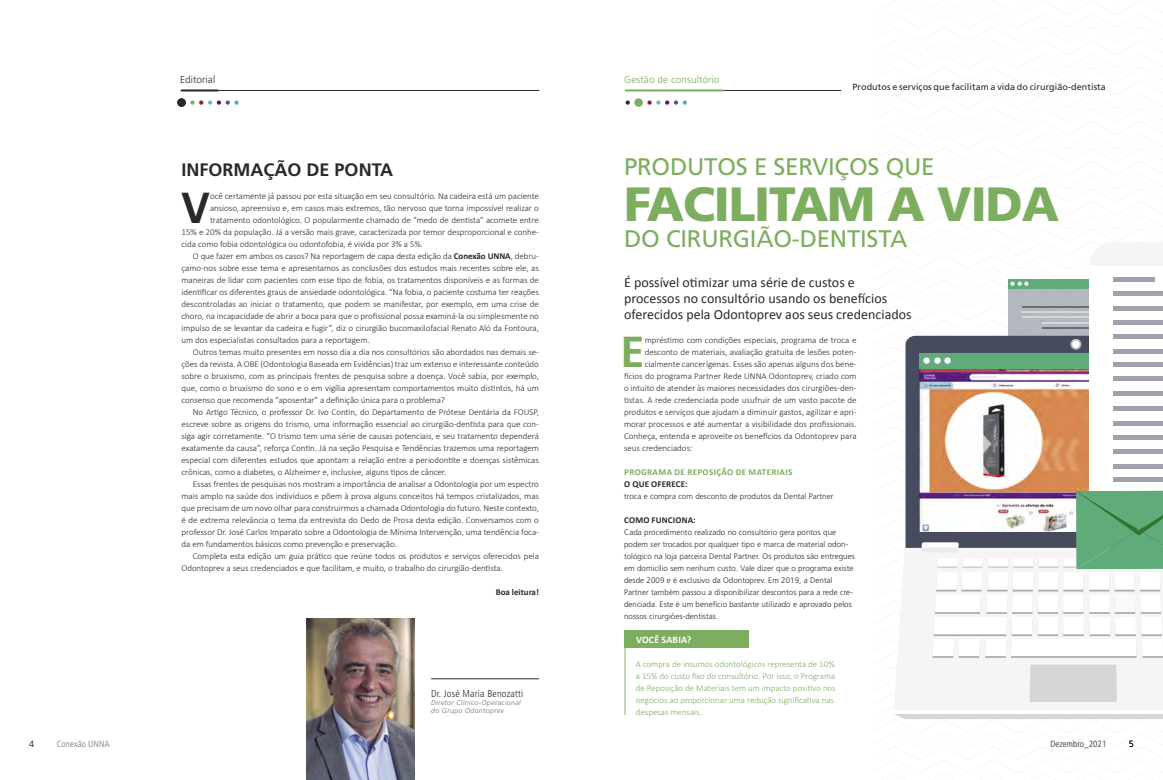
<style>
.page{position:relative;width:1163px;height:780px;background:#fff}
.page>*{position:absolute;margin:0;border:0;box-sizing:border-box;transform-origin:0 0}
.t1{font:900 48px "Frutiger LT Std";letter-spacing:-.025em;color:#7dad5e}
.t2{font:700 43.4px "Frutiger LT Std";color:#7dad5e}
.t3{font:700 43.4px "Frutiger LT Std";color:#292929}
.t4{font:24px "Frutiger LT Std";letter-spacing:-.01em;color:#7dad5e}
.t5{font:700 18px "Frutiger LT Std";color:#292929}
.t6{font:14px/16px "Calibri";color:#292929}
.t7{font:300 condensed 10px "Frutiger LT Std";letter-spacing:.02em;color:#292929}
.t8{font:300 10px "Frutiger LT Std";letter-spacing:.01em;color:#7dad5e}
.t9{font:700 10px "Calibri";letter-spacing:.02em;color:#fff}
.t10{font:300 10px "Frutiger LT Std";letter-spacing:.01em;color:#292929}
.t11{font:300 9px "Calibri";letter-spacing:-.005em;color:#292929}
.t12{font:300 9px/12px "Calibri";color:#7dad5e}
.t13{font:9px "Frutiger LT Std";letter-spacing:.01em;color:#292929}
.t14{font:700 9px "Calibri";letter-spacing:.04em;color:#7dad5e}
.t15{font:700 9px "Calibri";letter-spacing:.02em;color:#292929}
.t16{font:300 condensed 9px "Frutiger LT Std";letter-spacing:.01em;color:#6f6f6f}
.t17{font:700 9px "Calibri";letter-spacing:-.005em;color:#292929}
.t18{font:300 9px "Frutiger LT Std";color:#000}
.t19{font:300 8px/12px "Frutiger LT Std";letter-spacing:.01em;color:#292929}
.t20{font:italic 300 7px/8px "Frutiger LT Std";letter-spacing:.05em;color:#6f6f6f}
.s1{font-weight:700}
</style>
<div class="page">
<img style="left:306px;top:619px;width:108px;height:161px">
<hr style="left:431px;top:678px;width:108px;height:1px;background:#292929">
<div style="left:624px;top:631px;width:125px;height:17px;background:#7dad5e"></div>
<hr style="left:624px;top:631px;width:1px;height:84px;background:#7dad5e">
<hr style="left:625px;top:90px;width:215px;height:1px;background:#292929">
<hr style="left:625px;top:89px;width:98px;height:2px;background:#7dad5e">
<div style="left:634px;top:98px;width:8px;height:9px;background:#7dad5e;border-radius:50%"></div>
<svg style="left:625px;top:100px;width:4px;height:5px"></svg>
<svg style="left:647px;top:100px;width:39px;height:5px"></svg>
<svg style="left:894px;top:277px;width:269px;height:443px"></svg>
<hr style="left:181px;top:90px;width:358px;height:1px;background:#292929">
<hr style="left:181px;top:89px;width:37px;height:2px;background:#292929">
<div style="left:177px;top:98px;width:9px;height:9px;background:#292929;border-radius:50%"></div>
<svg style="left:190px;top:100px;width:48px;height:5px"></svg>
<p class="t10" style="left:180px;top:74px;width:37px">Editorial</p>
<h3 class="t5" style="left:181px;top:159px;width:213px">INFORMAÇÃO DE PONTA</h3>
<h2 class="t3" style="left:181px;top:182px;width:30px">V</h2>
<p class="t11" style="left:210px;top:190px;width:330px">ocê certamente já passou por esta situação em seu consultório. Na cadeira está um paciente</p>
<p class="t11" style="left:210px;top:202px;width:330px">ansioso, apreensivo e, em casos mais extremos, tão nervoso que torna impossível realizar o</p>
<p class="t11" style="left:210px;top:214px;width:330px">tratamento odontológico. O popularmente chamado de "medo de dentista" acomete entre</p>
<p class="t11" style="left:181px;top:226px;width:359px">15% e 20% da população. Já a versão mais grave, caracterizada por temor desproporcional e conhe-</p>
<p class="t11" style="left:181px;top:238px;width:243px">cida como fobia odontológica ou odontofobia, é vivida por 3% a 5%.</p>
<p class="t11" style="left:193px;top:250px;width:347px">O que fazer em ambos os casos? Na reportagem de capa desta edição da <span class="s1">Conexão UNNA</span>, debru-</p>
<p class="t11" style="left:181px;top:262px;width:359px">çamo-nos sobre esse tema e apresentamos as conclusões dos estudos mais recentes sobre ele, as</p>
<p class="t11" style="left:181px;top:274px;width:359px">maneiras de lidar com pacientes com esse tipo de fobia, os tratamentos disponíveis e as formas de</p>
<p class="t11" style="left:181px;top:286px;width:359px">identificar os diferentes graus de ansiedade odontológica. “Na fobia, o paciente costuma ter reações</p>
<p class="t11" style="left:181px;top:298px;width:359px">descontroladas ao iniciar o tratamento, que podem se manifestar, por exemplo, em uma crise de</p>
<p class="t11" style="left:181px;top:310px;width:359px">choro, na incapacidade de abrir a boca para que o profissional possa examiná-la ou simplesmente no</p>
<p class="t11" style="left:181px;top:322px;width:359px">impulso de se levantar da cadeira e fugir”, diz o cirurgião bucomaxilofacial Renato Aló da Fontoura,</p>
<p class="t11" style="left:181px;top:334px;width:189px">um dos especialistas consultados para a reportagem.</p>
<p class="t11" style="left:193px;top:346px;width:347px">Outros temas muito presentes em nosso dia a dia nos consultórios são abordados nas demais se-</p>
<p class="t11" style="left:181px;top:358px;width:359px">ções da revista. A OBE (Odontologia Baseada em Evidências) traz um extenso e interessante conteúdo</p>
<p class="t11" style="left:181px;top:370px;width:359px">sobre o bruxismo, com as principais frentes de pesquisa sobre a doença. Você sabia, por exemplo,</p>
<p class="t11" style="left:181px;top:382px;width:359px">que, como o bruxismo do sono e o em vigília apresentam comportamentos muito distintos, há um</p>
<p class="t11" style="left:181px;top:394px;width:265px">consenso que recomenda "aposentar" a definição única para o problema?</p>
<p class="t11" style="left:193px;top:406px;width:347px">No Artigo Técnico, o professor Dr. Ivo Contin, do Departamento de Prótese Dentária da FOUSP,</p>
<p class="t11" style="left:181px;top:418px;width:359px">escreve sobre as origens do trismo, uma informação essencial ao cirurgião-dentista para que con-</p>
<p class="t11" style="left:181px;top:430px;width:359px">siga agir corretamente. “O trismo tem uma série de causas potenciais, e seu tratamento dependerá</p>
<p class="t11" style="left:181px;top:442px;width:359px">exatamente da causa”, reforça Contin. Já na seção Pesquisa e Tendências trazemos uma reportagem</p>
<p class="t11" style="left:181px;top:454px;width:359px">especial com diferentes estudos que apontam a relação entre a periodontite e doenças sistêmicas</p>
<p class="t11" style="left:181px;top:466px;width:266px">crônicas, como a diabetes, o Alzheimer e, inclusive, alguns tipos de câncer.</p>
<p class="t11" style="left:193px;top:478px;width:347px">Essas frentes de pesquisas nos mostram a importância de analisar a Odontologia por um espectro</p>
<p class="t11" style="left:181px;top:490px;width:359px">mais amplo na saúde dos indivíduos e põem à prova alguns conceitos há tempos cristalizados, mas</p>
<p class="t11" style="left:181px;top:502px;width:359px">que precisam de um novo olhar para construirmos a chamada Odontologia do futuro. Neste contexto,</p>
<p class="t11" style="left:181px;top:514px;width:359px">é de extrema relevância o tema da entrevista do Dedo de Prosa desta edição. Conversamos com o</p>
<p class="t11" style="left:181px;top:526px;width:359px">professor Dr. José Carlos Imparato sobre a Odontologia de Mínima Intervenção, uma tendência foca-</p>
<p class="t11" style="left:181px;top:538px;width:217px">da em fundamentos básicos como prevenção e preservação.</p>
<p class="t11" style="left:193px;top:550px;width:347px">Completa esta edição um guia prático que reúne todos os produtos e serviços oferecidos pela</p>
<p class="t11" style="left:181px;top:562px;width:323px">Odontoprev a seus credenciados e que facilitam, e muito, o trabalho do cirurgião-dentista.</p>
<p class="t17" style="left:495px;top:586px;width:45px">Boa leitura!</p>
<p class="t7" style="left:431px;top:688px;width:94px">Dr. José Maria Benozatti</p>
<p class="t20" style="left:431px;top:699px;width:91px">Diretor Clínico-Operacional do Grupo Odontoprev</p>
<p class="t8" style="left:624px;top:74px;width:97px">Gestão de consultório</p>
<p class="t13" style="left:852px;top:82px;width:255px">Produtos e serviços que facilitam a vida do cirurgião-dentista</p>
<h3 class="t4" style="left:624px;top:152px;width:312px">PRODUTOS E SERVIÇOS QUE</h3>
<h1 class="t1" style="left:624px;top:175px;width:436px">FACILITAM A VIDA</h1>
<h3 class="t4" style="left:624px;top:224px;width:285px">DO CIRURGIÃO-DENTISTA</h3>
<h3 class="t6" style="left:624px;top:274px;width:289px">É possível otimizar uma série de custos e processos no consultório usando os benefícios oferecidos pela Odontoprev aos seus credenciados</h3>
<h2 class="t2" style="left:620px;top:326px;width:26px">E</h2>
<p class="t11" style="left:644px;top:334px;width:213px">mpréstimo com condições especiais, programa de troca e</p>
<p class="t11" style="left:644px;top:346px;width:213px">desconto de materiais, avaliação gratuita de lesões poten-</p>
<p class="t11" style="left:644px;top:358px;width:213px">cialmente cancerígenas. Esses são apenas alguns dos bene-</p>
<p class="t11" style="left:624px;top:370px;width:234px">fícios do programa Partner Rede UNNA Odontoprev, criado com</p>
<p class="t11" style="left:624px;top:382px;width:234px">o intuito de atender às maiores necessidades dos cirurgiões-den-</p>
<p class="t11" style="left:624px;top:394px;width:234px">tistas. A rede credenciada pode usufruir de um vasto pacote de</p>
<p class="t11" style="left:624px;top:406px;width:234px">produtos e serviços que ajudam a diminuir gastos, agilizar e apri-</p>
<p class="t11" style="left:624px;top:418px;width:234px">morar processos e até aumentar a visibilidade dos profissionais.</p>
<p class="t11" style="left:624px;top:430px;width:234px">Conheça, entenda e aproveite os benefícios da Odontoprev para</p>
<p class="t11" style="left:624px;top:442px;width:70px">seus credenciados:</p>
<p class="t14" style="left:624px;top:466px;width:170px">PROGRAMA DE REPOSIÇÃO DE MATERIAIS</p>
<p class="t15" style="left:624px;top:478px;width:65px">O QUE OFERECE:</p>
<p class="t19" style="left:624px;top:490px;width:211px">troca e compra com desconto de produtos da Dental Partner</p>
<p class="t15" style="left:624px;top:514px;width:73px">COMO FUNCIONA:</p>
<p class="t19" style="left:624px;top:526px;width:232px">Cada procedimento realizado no consultório gera pontos que podem ser trocados por qualquer tipo e marca de material odon&shy;tológico na loja parceira Dental Partner. Os produtos são entregues em domicílio sem nenhum custo. Vale dizer que o programa existe desde 2009 e é exclusivo da Odontoprev. Em 2019, a Dental Partner também passou a disponibilizar descontos para a rede cre&shy;denciada. Este é um benefício bastante utilizado e aprovado pelos nossos cirurgiões-dentistas.</p>
<p class="t9" style="left:636px;top:633px;width:57px">VOCÊ SABIA?</p>
<p class="t12" style="left:635px;top:657px;width:201px">A compra de insumos odontológicos representa de 10% a 15% do custo fixo do consultório. Por isso, o Programa de Reposição de Materiais tem um impacto positivo nos negócios ao proporcionar uma redução significativa nas despesas mensais.</p>
<p class="t18" style="left:29px;top:738px;width:7px">4</p>
<p class="t16" style="left:57px;top:738px;width:54px">Conexão UNNA</p>
<p class="t16" style="left:1050px;top:738px;width:57px">Dezembro_2021</p>
<p class="t18" style="left:1128px;top:738px;width:7px">5</p>
</div>
